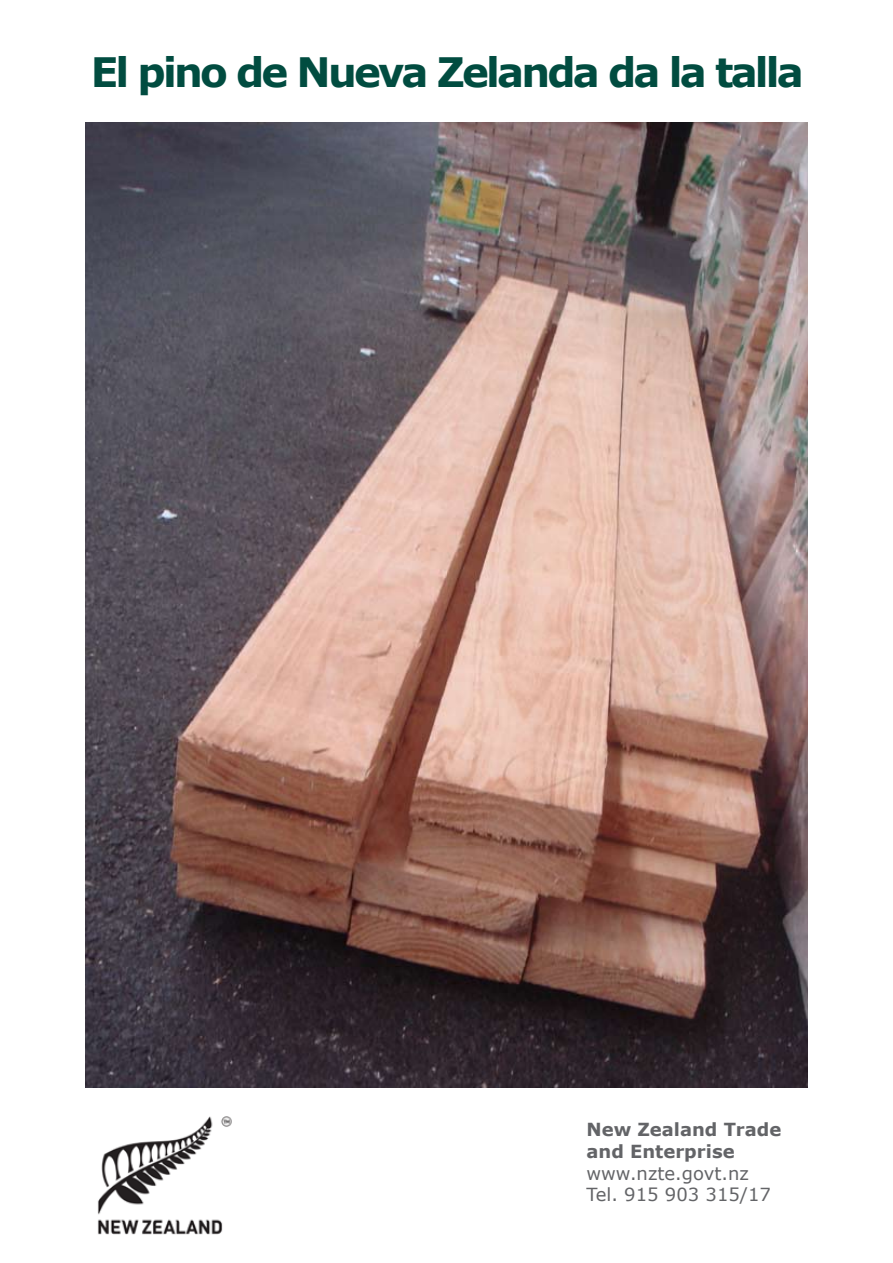
<style>
.page{position:relative;width:893px;height:1263px;background:#fff}
.page>*{position:absolute;margin:0;border:0;box-sizing:border-box;transform-origin:0 0}
.t1{font:700 40.5px "Verdana";letter-spacing:-.07em;color:#014c40}
.t2{font:18px/21.6px "Verdana";color:#636467}
.t3{font:700 18px/21.6px "Verdana";color:#636467}
</style>
<div class="page">
<img style="left:85px;top:122px;width:723px;height:966px">
<img style="left:97px;top:1116px;width:135px;height:119px">
<h1 class="t1" style="left:91px;top:47px;width:715px">El pino de Nueva Zelanda da la talla</h1>
<p class="t3" style="left:586px;top:1118px;width:196px">New Zealand Trade and Enterprise</p>
<p class="t2" style="left:586px;top:1162px;width:186px">www.nzte.govt.nz<br>Tel. 915 903 315/17</p>
</div>
